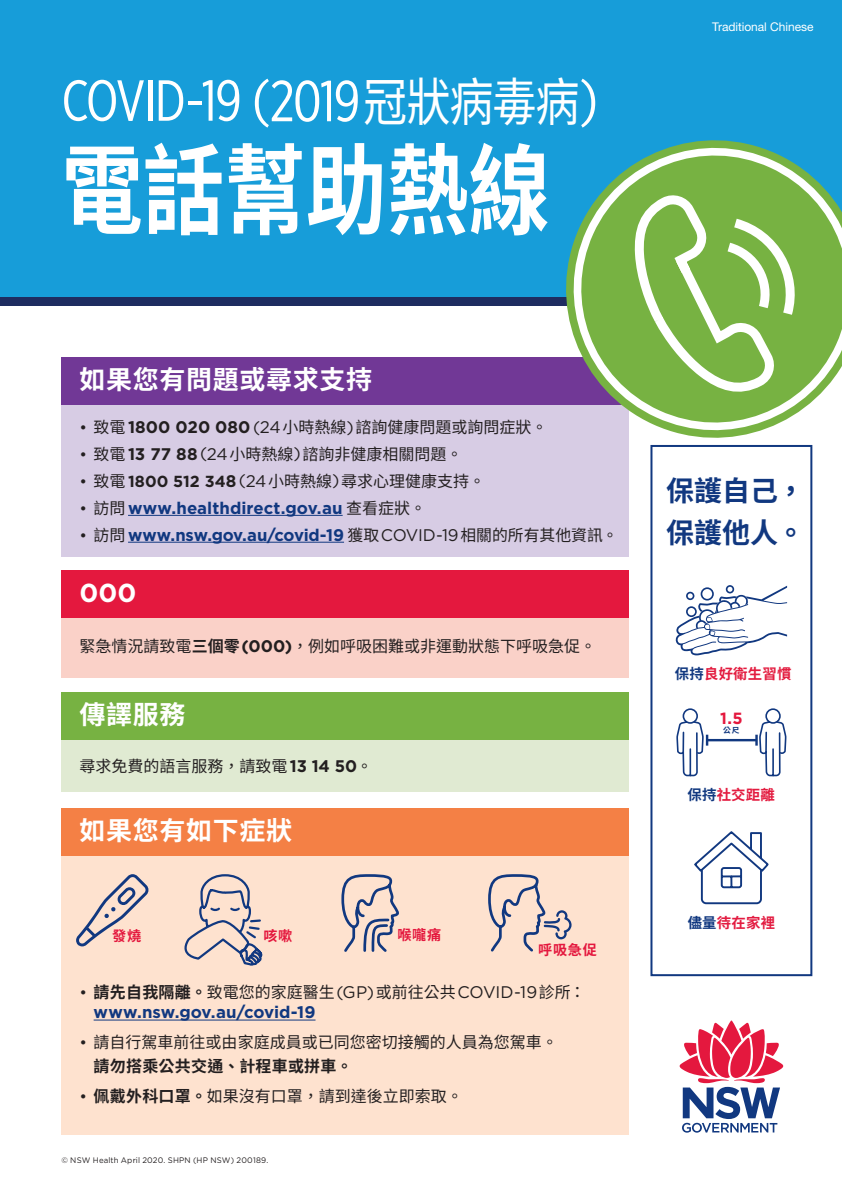
<style>
.page{position:relative;width:842px;height:1191px;background:#fff}
.page>*{position:absolute;margin:0;border:0;box-sizing:border-box;transform-origin:0 0}
.t1{font:700 98.6px "Source Han Sans TC";color:#fff;scale:.82 1}
.t2{font:57.7px "Gotham X Narrow";letter-spacing:-.03em;color:#fff}
.t3{font:700 28px/42px "Source Han Sans TC";color:#113880}
.t4{font:700 26px "Source Han Sans TC";letter-spacing:.025em;color:#fff}
.t5{font:700 26px "Gotham";color:#fff}
.t6{font:700 16.8px "Gotham";color:#113880}
.t7{font:700 16.2px "Gotham";color:#e4183e}
.t8{font:16px/24px "Source Han Sans TC";color:#231f20}
.t9{font:700 14.4px "Source Han Sans TC";letter-spacing:.015em;color:#e31c3f}
.t10{font:700 14.4px "Source Han Sans TC";letter-spacing:.015em;color:#e31c40}
.t11{font:700 14.4px "Source Han Sans TC";letter-spacing:.015em;color:#e31c41}
.t12{font:700 14.1px "Source Han Sans TC";letter-spacing:.05em;color:#e4183e}
.t13{font:12px "Helvetica Neue LT Pro";letter-spacing:-.005em;color:#fff}
.t14{font:8px "Gotham";letter-spacing:.015em;color:#231f20}
.t15{font:700 7.7px "Source Han Sans TC";color:#113880}
.s1{font-family:"Source Han Sans TC";font-size:52px}
.s2{font-family:"Gotham"}
.s3{font-family:"Gotham";font-weight:700;font-size:16.8px}
.s4{font-family:"Gotham";font-size:16.8px}
.s5{font-family:"Gotham";font-weight:700}
.s6{font-weight:400;font-size:16px;color:#231f20}
.s7{font-family:"Source Han Sans TC";font-weight:400;font-size:16px;color:#231f20}
.s8{font-weight:400;color:#231f20}
.s9{font-weight:700}
.s10{color:#113880}
</style>
<div class="page">
<div style="left:61px;top:360px;width:568px;height:196px;background:#d7cce4"></div>
<div style="left:61px;top:357px;width:568px;height:47px;background:#713896"></div>
<hr style="left:128px;top:515px;width:215px;height:1px;background:#113880">
<hr style="left:128px;top:542px;width:216px;height:1px;background:#113880">
<div style="left:0;top:0;width:842px;height:302px;background:#179dd9"></div>
<svg style="left:679px;top:1020px;width:105px;height:112px"></svg>
<div style="left:0;top:297px;width:842px;height:9px;background:#1e2c60"></div>
<svg style="left:554px;top:140px;width:288px;height:310px"></svg>
<svg style="left:631px;top:188px;width:167px;height:204px;background:#91c066"></svg>
<div style="left:650px;top:445px;width:162px;height:531px;border:2px solid #113880"></div>
<svg style="left:675px;top:585px;width:112px;height:70px"></svg>
<hr style="left:707px;top:739px;width:49px;height:2px;background:#113880">
<svg style="left:676px;top:708px;width:32px;height:69px"></svg>
<svg style="left:755px;top:708px;width:32px;height:69px"></svg>
<svg style="left:694px;top:831px;width:75px;height:74px"></svg>
<div style="left:61px;top:570px;width:568px;height:107px;background:#fad1c8"></div>
<div style="left:61px;top:570px;width:568px;height:47px;background:#e4183e"></div>
<div style="left:61px;top:692px;width:568px;height:99px;background:#e0ead2"></div>
<div style="left:61px;top:692px;width:568px;height:48px;background:#77b242"></div>
<div style="left:61px;top:851px;width:568px;height:283px;background:#fee2cf"></div>
<div style="left:61px;top:808px;width:568px;height:47px;background:#f48045"></div>
<hr style="left:94px;top:1019px;width:221px;height:1px;background:#113880">
<svg style="left:76px;top:874px;width:73px;height:72px"></svg>
<svg style="left:341px;top:874px;width:58px;height:78px"></svg>
<svg style="left:488px;top:874px;width:84px;height:78px"></svg>
<svg style="left:184px;top:874px;width:79px;height:92px"></svg>
<h2 class="t2" style="left:61px;top:66px;width:538px">COVID-19 (2019<span class="s1">冠狀病毒病</span>)</h2>
<h1 class="t1" style="left:61px;top:135px;width:597px">電話幫助熱線</h1>
<h3 class="t4" style="left:79px;top:365px;width:294px">如果您有問題或尋求支持</h3>
<p class="t8" style="left:79px;top:415px;width:469px"><span class="s2">•</span> 致電<span class="s3">1800 020 080</span> <span class="s4">(24</span>小時熱線<span class="s4">)</span>諮詢健康問題或詢問症狀。</p>
<p class="t8" style="left:79px;top:442px;width:384px"><span class="s2">•</span> 致電<span class="s3">13 77 88</span><span class="s4">(24</span>小時熱線<span class="s4">)</span>諮詢非健康相關問題。</p>
<p class="t8" style="left:79px;top:469px;width:407px"><span class="s2">•</span> 致電<span class="s5">1800 512 34</span><span class="s3">8</span><span class="s4">(24</span>小時熱線<span class="s4">)</span>尋求心理健康支持。</p>
<p class="t6" style="left:79px;top:496px;width:348px"><span class="s6">•</span> <span class="s7">訪問</span>www.healthdirect.gov.au <span class="s7">查看症狀。</span></p>
<p class="t6" style="left:79px;top:523px;width:540px"><span class="s6">•</span> <span class="s7">訪問</span>www.nsw.gov.au/covid-19 <span class="s7">獲取</span><span class="s8">COVID-19</span><span class="s7">相關的所有其他資訊。</span></p>
<h3 class="t5" style="left:79px;top:575px;width:59px">000</h3>
<p class="t8" style="left:79px;top:634px;width:518px">緊急情況請致電<span class="s9">三個零</span><span class="s3">(000)</span>，例如呼吸困難或非運動狀態下呼吸急促。</p>
<h3 class="t4" style="left:79px;top:700px;width:107px">傳譯服務</h3>
<p class="t8" style="left:79px;top:754px;width:294px">尋求免費的語言服務，請致電<span class="s3">13 14 50</span>。</p>
<h3 class="t4" style="left:79px;top:815px;width:214px">如果您有如下症狀</h3>
<p class="t12" style="left:112px;top:927px;width:30px">發燒</p>
<p class="t12" style="left:397px;top:926px;width:45px">喉嚨痛</p>
<p class="t12" style="left:263px;top:927px;width:30px">咳嗽</p>
<p class="t12" style="left:538px;top:941px;width:60px">呼吸急促</p>
<p class="t8" style="left:79px;top:980px;width:507px"><span class="s2">•</span> <span class="s9">請先自我隔離。</span>致電您的家庭醫生<span class="s4">(GP)</span>或前往公共<span class="s4">COVID-19</span>診所：</p>
<p class="t6" style="left:94px;top:1001px;width:223px">www.nsw.gov.au/covid-19</p>
<p class="t8" style="left:94px;top:1030px;width:466px;text-indent:-14px"><span class="s2">•</span> 請自行駕車前往或由家庭成員或已同您密切接觸的人員為您駕車。<span class="s9">請勿搭乘公共交通、計程車或拼車。</span></p>
<p class="t8" style="left:79px;top:1084px;width:385px"><span class="s2">•</span> <span class="s9">佩戴外科口罩。</span>如果沒有口罩，請到達後立即索取。</p>
<p class="t14" style="left:61px;top:1155px;width:208px">© NSW Health April 2020. SHPN (HP NSW) 200189.</p>
<p class="t13" style="left:712px;top:20px;width:103px">Traditional Chinese</p>
<h3 class="t3" style="left:666px;top:470px;width:140px">保護自己，保護他人。</h3>
<p class="t9" style="left:675px;top:666px;width:118px"><span class="s10">保持</span>良好衛生習慣</p>
<p class="t7" style="left:720px;top:707px;width:24px">1.5</p>
<p class="t15" style="left:723px;top:726px;width:18px">公尺</p>
<p class="t10" style="left:687px;top:786px;width:89px"><span class="s10">保持</span>社交距離</p>
<p class="t11" style="left:688px;top:914px;width:89px"><span class="s10">儘量</span>待在家裡</p>
</div>
